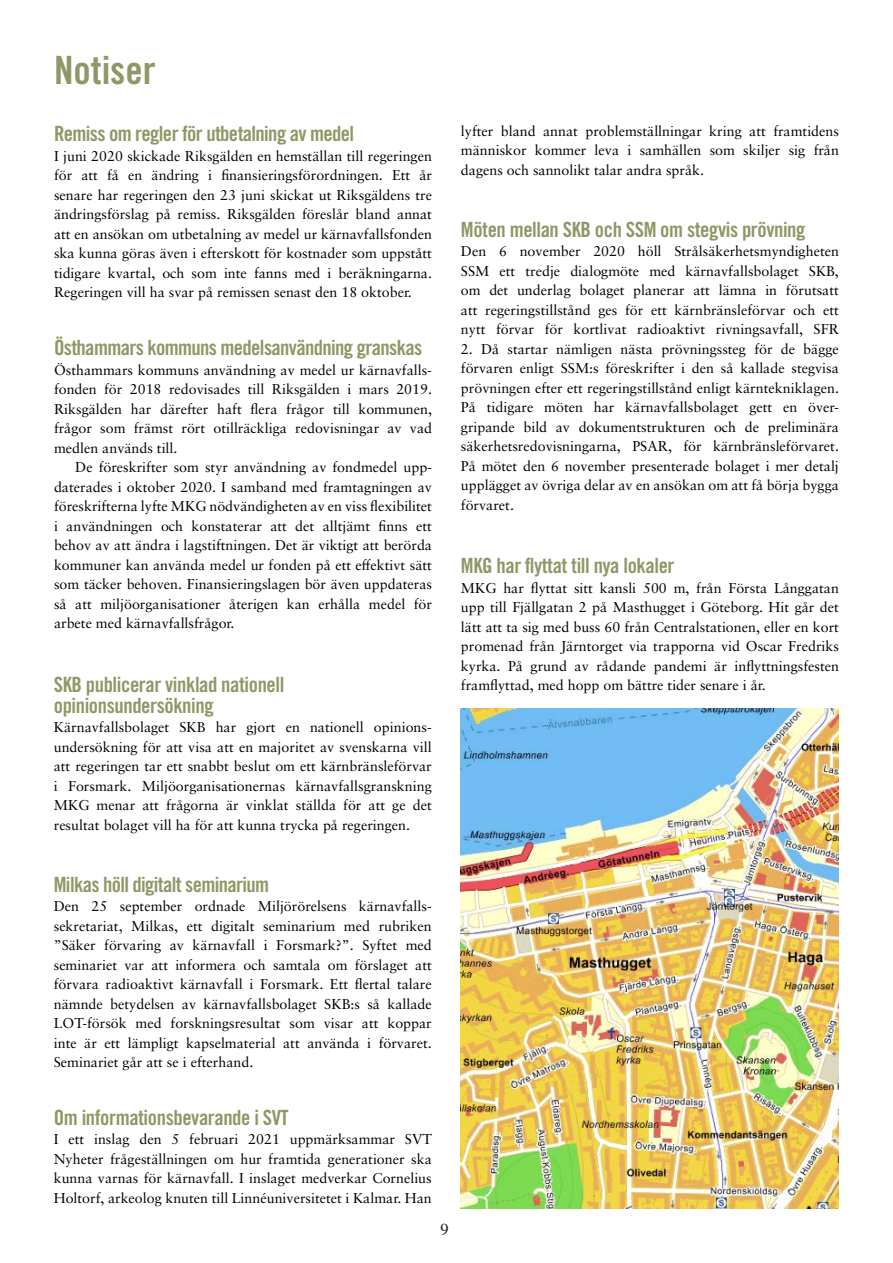
<style>
.page{position:relative;width:893px;height:1263px;background:#fff}
.page>*{position:absolute;margin:0;border:0;box-sizing:border-box;transform-origin:0 0}
.t1{font:39px "Trade Gothic Bold Cond Twenty";color:#8e9866}
.t2{font:21px/21px "Trade Gothic Bold Cond Twenty";letter-spacing:-.02em;color:#8e9866}
.t3{font:16.5px "Times";color:#231f20}
.t4{font:14.25px/19.5px "Sabon LT Pro";color:#000;text-align:justify}
</style>
<div class="page">
<img style="left:461px;top:708px;width:378px;height:501px">
<p class="t1" style="left:54px;top:46px;width:103px">Notiser</p>
<p class="t2" style="left:54px;top:123px;width:302px">Remiss om regler för utbetalning av medel</p>
<p class="t4" style="left:54px;top:145px;width:380px">I juni 2020 skickade Riksgälden en hemställan till regeringen för att få en ändring i finansieringsförordningen. Ett år senare har regeringen den 23 juni skickat ut Riksgäldens tre ändringsförslag på remiss. Riksgälden föreslår bland annat att en ansökan om utbetalning av medel ur kärnavfallsfonden ska kunna göras även i efterskott för kostnader som uppstått tidigare kvartal, och som inte fanns med i beräkningarna.<br>Regeringen vill ha svar på remissen senast den 18 oktober.</p>
<p class="t2" style="left:54px;top:337px;width:370px">Östhammars kommuns medelsanvändning granskas</p>
<p class="t4" style="left:54px;top:360px;width:380px">Östhammars kommuns användning av medel ur kärnavfalls&shy;fonden för 2018 redovisades till Riksgälden i mars 2019.<br>Riksgälden har därefter haft flera frågor till kommunen, frågor som främst rört otillräckliga redovisningar av vad medlen används till.</p>
<p class="t4" style="left:54px;top:457px;width:380px;text-indent:21px">De föreskrifter som styr användning av fondmedel upp&shy;daterades i oktober 2020. I samband med framtagningen av föreskrifterna lyfte MKG nödvändigheten av en viss flexibilitet i användningen och konstaterar att det alltjämt finns ett behov av att ändra i lagstiftningen. Det är viktigt att berörda kommuner kan använda medel ur fonden på ett effektivt sätt som täcker behoven. Finansieringslagen bör även uppdateras så att miljöorganisationer återigen kan erhålla medel för arbete med kärnavfallsfrågor.</p>
<p class="t2" style="left:54px;top:674px;width:232px">SKB publicerar vinklad nationell opinionsundersökning</p>
<p class="t4" style="left:54px;top:717px;width:380px">Kärnavfallsbolaget SKB har gjort en nationell opinions&shy;undersökning för att visa att en majoritet av svenskarna vill att regeringen tar ett snabbt beslut om ett kärnbränsleförvar i Forsmark. Miljöorganisationernas kärnavfallsgranskning MKG menar att frågorna är vinklat ställda för att ge det resultat bolaget vill ha för att kunna trycka på regeringen.</p>
<p class="t4" style="left:461px;top:121px;width:380px">lyfter bland annat problemställningar kring att framtidens människor kommer leva i samhällen som skiljer sig från dagens och sannolikt talar andra språk.</p>
<p class="t2" style="left:461px;top:219px;width:346px">Möten mellan SKB och SSM om stegvis prövning</p>
<p class="t4" style="left:461px;top:241px;width:380px">Den 6 november 2020 höll Strålsäkerhetsmyndigheten SSM ett tredje dialogmöte med kärnavfallsbolaget SKB, om det underlag bolaget planerar att lämna in förutsatt att regeringstillstånd ges för ett kärnbränsleförvar och ett nytt förvar för kortlivat radioaktivt rivningsavfall, SFR</p>
<p class="t4" style="left:461px;top:339px;width:380px">2. Då startar nämligen nästa prövningssteg för de bägge förvaren enligt SSM:s föreskrifter i den så kallade stegvisa prövningen efter ett regeringstillstånd enligt kärntekniklagen.<br>På tidigare möten har kärnavfallsbolaget gett en över&shy;gripande bild av dokumentstrukturen och de preliminära säkerhetsredovisningarna, PSAR, för kärnbränsleförvaret.<br>På mötet den 6 november presenterade bolaget i mer detalj upplägget av övriga delar av en ansökan om att få börja bygga förvaret.</p>
<p class="t2" style="left:461px;top:555px;width:215px">MKG har flyttat till nya lokaler</p>
<p class="t4" style="left:461px;top:577px;width:380px">MKG har flyttat sitt kansli 500 m, från Första Långgatan upp till Fjällgatan 2 på Masthugget i Göteborg. Hit går det lätt att ta sig med buss 60 från Centralstationen, eller en kort promenad från Järntorget via trapporna vid Oscar Fredriks kyrka. På grund av rådande pandemi är inflyttningsfesten framflyttad, med hopp om bättre tider senare i år.</p>
<p class="t2" style="left:54px;top:873px;width:217px">Milkas höll digitalt seminarium</p>
<p class="t4" style="left:54px;top:896px;width:380px">Den 25 september ordnade Miljörörelsens kärnavfalls&shy;sekretariat, Milkas, ett digitalt seminarium med rubriken ”Säker förvaring av kärnavfall i Forsmark?”. Syftet med seminariet var att informera och samtala om förslaget att förvara radioaktivt kärnavfall i Forsmark. Ett flertal talare nämnde betydelsen av kärnavfallsbolaget SKB:s så kallade LOT-försök med forskningsresultat som visar att koppar inte är ett lämpligt kapselmaterial att använda i förvaret.<br>Seminariet går att se i efterhand.</p>
<p class="t2" style="left:54px;top:1106px;width:237px">Om informationsbevarande i SVT</p>
<p class="t4" style="left:54px;top:1129px;width:380px">I ett inslag den 5 februari 2021 uppmärksammar SVT Nyheter frågeställningen om hur framtida generationer ska kunna varnas för kärnavfall. I inslaget medverkar Cornelius Holtorf, arkeolog knuten till Linnéuniversitetet i Kalmar. Han</p>
<p class="t3" style="left:441px;top:1213px;width:10px">9</p>
</div>
